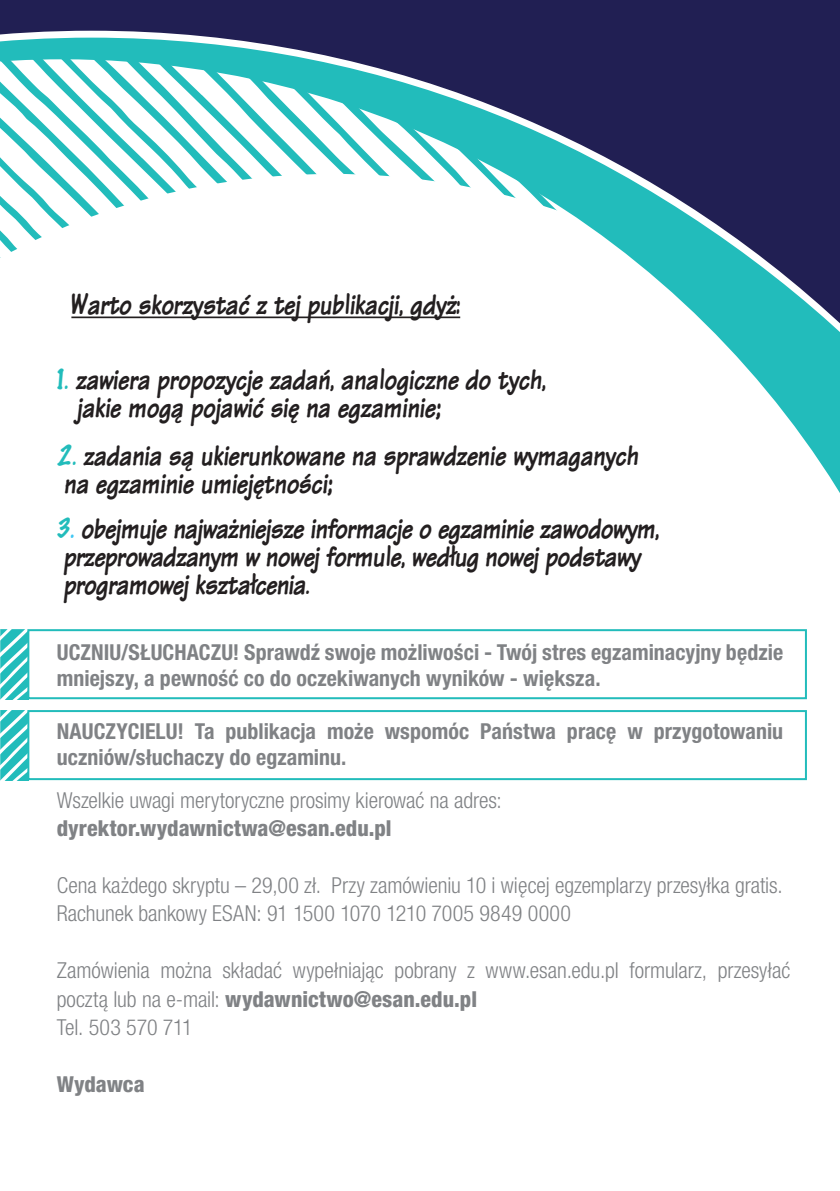
<style>
.page{position:relative;width:840px;height:1191px;background:#fff}
.page>*{position:absolute;margin:0;border:0;box-sizing:border-box;transform-origin:0 0}
.t1{font:28px/28px "EFN Pisak";color:#231f20}
.t2{font:300 condensed 22px/28.4px "Helvetica Neue LT Pro";letter-spacing:-.005em;color:#808285}
.t3{font:700 condensed 22px/26.4px "Helvetica Neue LTW1 G";color:#808285}
.t4{font:800 condensed 22px "Helvetica Neue LT Pro";letter-spacing:.005em;color:#808285}
.s1{color:#22bcbb}
.s2{color:#40c7f4}
.s3{font-weight:800}
</style>
<div class="page">
<svg style="left:730px;top:350px;width:109px;height:142px"></svg>
<svg style="left:0;top:0;width:839px;height:350px"></svg>
<hr style="left:71px;top:316px;width:389px;height:2px;background:#231f20">
<div style="left:27px;top:629px;width:779px;height:70px;border:2px solid #22bcbb"></div>
<svg style="left:0;top:629px;width:28px;height:70px"></svg>
<svg style="left:0;top:710px;width:27px;height:70px"></svg>
<div style="left:27px;top:710px;width:779px;height:70px;border:2px solid #22bcbb"></div>
<p class="t1" style="left:71px;top:290px;width:390px">Warto skorzystać z tej publikacji, gdyż:</p>
<p class="t1" style="left:77px;top:365px;width:470px;text-indent:-20px"><span class="s1">1.</span> zawiera propozycje zadań, analogiczne do tych, jakie mogą pojawić się na egzaminie;</p>
<p class="t1" style="left:57px;top:441px;width:582px"><span class="s1">2.</span> zadania są ukierunkowane na sprawdzenie wymaganych na egzaminie umiejętności;</p>
<p class="t1" style="left:57px;top:514px;width:603px"><span class="s1">3</span><span class="s2">.</span> obejmuje najważniejsze informacje o egzaminie zawodowym, przeprowadzanym w nowej formule, według nowej podstawy programowej kształcenia.</p>
<p class="t3" style="left:57px;top:638px;width:727px">UCZNIU/SŁUCHACZU! Sprawdź swoje możliwości - Twój stres egzaminacyjny będzie mniejszy, a pewność co do oczekiwanych wyników - większa.</p>
<p class="t3" style="left:57px;top:718px;width:727px">NAUCZYCIELU! Ta publikacja może wspomóc Państwa pracę w przygotowaniu uczniów/słuchaczy do egzaminu.</p>
<p class="t2" style="left:57px;top:785px;width:446px">Wszelkie uwagi merytoryczne prosimy kierować na adres:</p>
<p class="t4" style="left:57px;top:814px;width:336px">dyrektor.wydawnictwa@esan.edu.pl</p>
<p class="t2" style="left:57px;top:870px;width:727px">Cena każdego skryptu – 29,00 zł. Przy zamówieniu 10 i więcej egzemplarzy przesyłka gratis.<br>Rachunek bankowy ESAN: 91 1500 1070 1210 7005 9849 0000</p>
<p class="t2" style="left:57px;top:956px;width:734px">Zamówienia można składać wypełniając pobrany z www.esan.edu.pl formularz, przesyłać pocztą lub na e-mail: <span class="s3">wydawnictwo@esan.edu.pl<br></span>Tel. 503 570 711</p>
<p class="t4" style="left:57px;top:1070px;width:89px">Wydawca</p>
</div>
